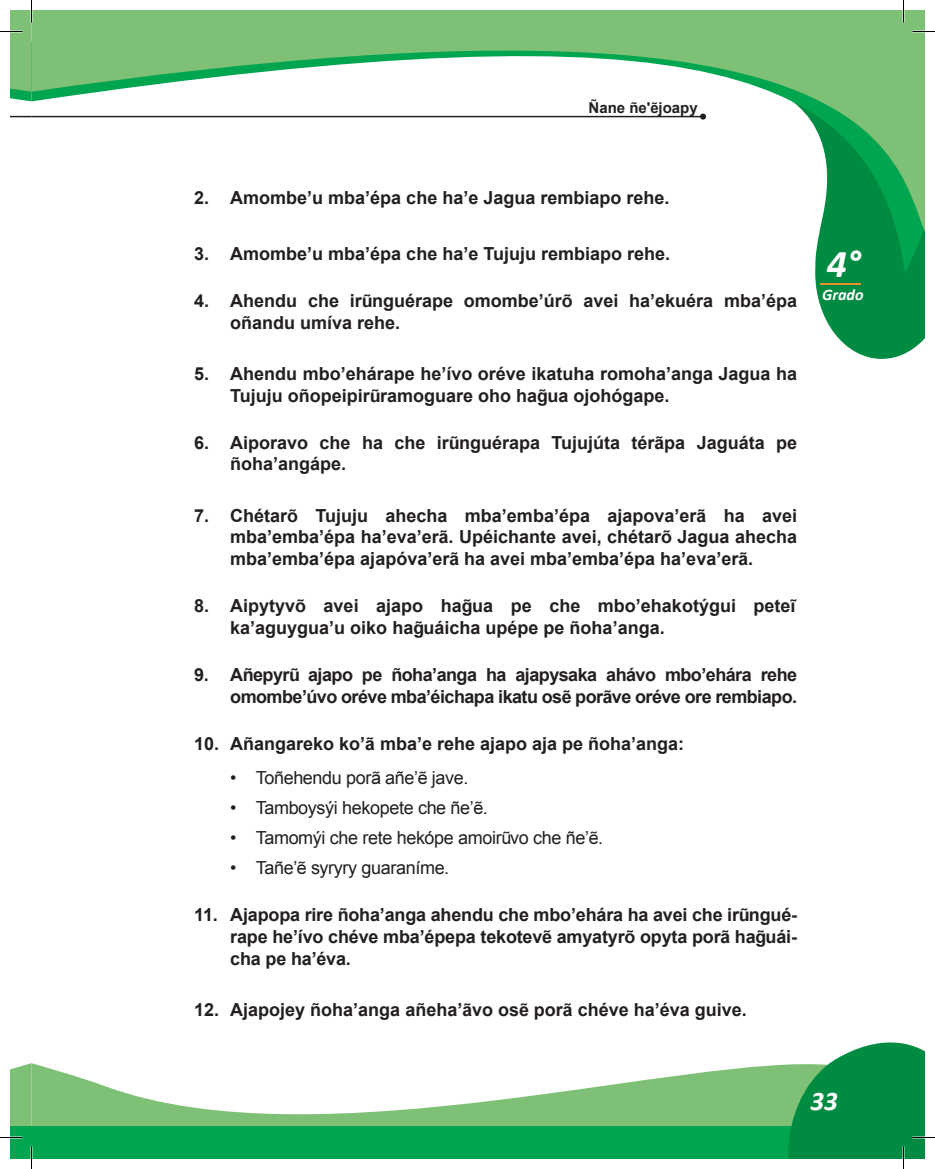
<style>
.page{position:relative;width:935px;height:1169px;background:#fff}
.page>*{position:absolute;margin:0;border:0;box-sizing:border-box;transform-origin:0 0}
.t1{font:italic 700 39.6px "Calibri";color:#fff}
.t2{font:italic 700 27px "Calibri";color:#fff}
.t3{font:18px/21.6px "Guarani Arial Bold";color:#231f20}
.t4{font:18px/21.6px "Guarani Arial Bold";letter-spacing:-.03em;color:#231f20;text-align:right}
.t5{font:18px "Guarani Arial Regular";letter-spacing:-.02em;color:#231f20}
.t6{font:italic 700 16.05px "Calibri";color:#fff}
.t7{font:15px "Guarani Arial Bold";color:#231f20}
</style>
<div class="page">
<svg style="left:815px;top:273px;width:109px;height:86px;fill:#008b43"></svg>
<svg style="left:32px;top:10px;width:892px;height:263px"></svg>
<hr style="left:820px;top:283px;width:41px;height:2px;background:#ee8e2e">
<svg style="left:32px;top:1063px;width:738px;height:63px"></svg>
<div style="left:32px;top:1126px;width:887px;height:32px;background:#00a54f"></div>
<hr style="left:32px;top:116px;width:671px;height:1px;background:#231f20">
<svg style="left:700px;top:114px;width:6px;height:6px"></svg>
<hr style="left:902px;top:0;width:2px;height:23px;background:#fff">
<svg style="left:912px;top:31px;width:23px;height:1px"></svg>
<svg style="left:0;top:0;width:32px;height:118px"></svg>
<svg style="left:0;top:1063px;width:32px;height:106px"></svg>
<svg style="left:903px;top:0;width:1px;height:23px"></svg>
<svg style="left:770px;top:1042px;width:165px;height:127px"></svg>
<p class="t7" style="left:588px;top:100px;width:111px">Ñane ñe'êjoapy</p>
<p class="t3" style="left:194px;top:187px;width:477px">2. Amombe’u mba’épa che ha’e Jagua rembiapo rehe.</p>
<p class="t3" style="left:194px;top:243px;width:477px">3. Amombe’u mba’épa che ha’e Tujuju rembiapo rehe.</p>
<p class="t3" style="left:230px;top:290px;width:568px;text-indent:-36px">4. Ahendu che irûnguérape omombe’úrô avei ha’ekuéra mba’épa oñandu umíva rehe.</p>
<p class="t3" style="left:230px;top:363px;width:568px;text-indent:-36px">5. Ahendu mbo’ehárape he’ívo oréve ikatuha romoha’anga Jagua ha<br>Tujuju oñopeipirûramoguare oho haæua ojohógape.</p>
<p class="t3" style="left:230px;top:432px;width:568px;text-indent:-36px">6. Aiporavo che ha che irûnguérapa Tujujúta térâpa Jaguáta pe ñoha’angápe.</p>
<p class="t3" style="left:230px;top:505px;width:568px;text-align:justify;text-indent:-36px">7. Chétarô Tujuju ahecha mba’emba’épa ajapova’erâ ha avei mba’emba’épa ha’eva’erâ. Upéichante avei, chétarô Jagua ahecha mba’emba’épa ajapóva’erâ ha avei mba’emba’épa ha’eva’erâ.</p>
<p class="t3" style="left:230px;top:595px;width:568px;text-indent:-36px">8. Aipytyvô avei ajapo haæua pe che mbo’ehakotýgui peteî ka’aguygua’u oiko haæuáicha upépe pe ñoha’anga.</p>
<p class="t4" style="left:194px;top:664px;width:604px">9. Añepyrû ajapo pe ñoha’anga ha ajapysaka ahávo mbo’ehára rehe omombe’úvo oréve mba’éichapa ikatu osê porâve oréve ore rembiapo.</p>
<p class="t3" style="left:194px;top:732px;width:491px">10. Añangareko ko’â mba’e rehe ajapo aja pe ñoha’anga:</p>
<p class="t5" style="left:230px;top:768px;width:240px">• Toñehendu porâ añe’ê jave.</p>
<p class="t5" style="left:230px;top:798px;width:259px">• Tamboysýi hekopete che ñe’ê.</p>
<p class="t5" style="left:230px;top:828px;width:374px">• Tamomýi che rete hekópe amoirûvo che ñe’ê.</p>
<p class="t5" style="left:230px;top:858px;width:221px">• Tañe’ê syryry guaraníme.</p>
<p class="t3" style="left:230px;top:904px;width:568px;text-align:justify;text-indent:-36px">11. Ajapopa rire ñoha’anga ahendu che mbo’ehára ha avei che irûngué&shy;rape he’ívo chéve mba’épepa tekotevê amyatyrô opyta porâ haæuái&shy;cha pe ha’éva.</p>
<p class="t3" style="left:194px;top:999px;width:554px">12. Ajapojey ñoha’anga añeha’âvo osê porâ chéve ha’éva guive.</p>
<h1 class="t1" style="left:827px;top:240px;width:35px">4°</h1>
<p class="t6" style="left:822px;top:284px;width:43px">Grado</p>
<h2 class="t2" style="left:810px;top:1084px;width:29px">33</h2>
</div>
